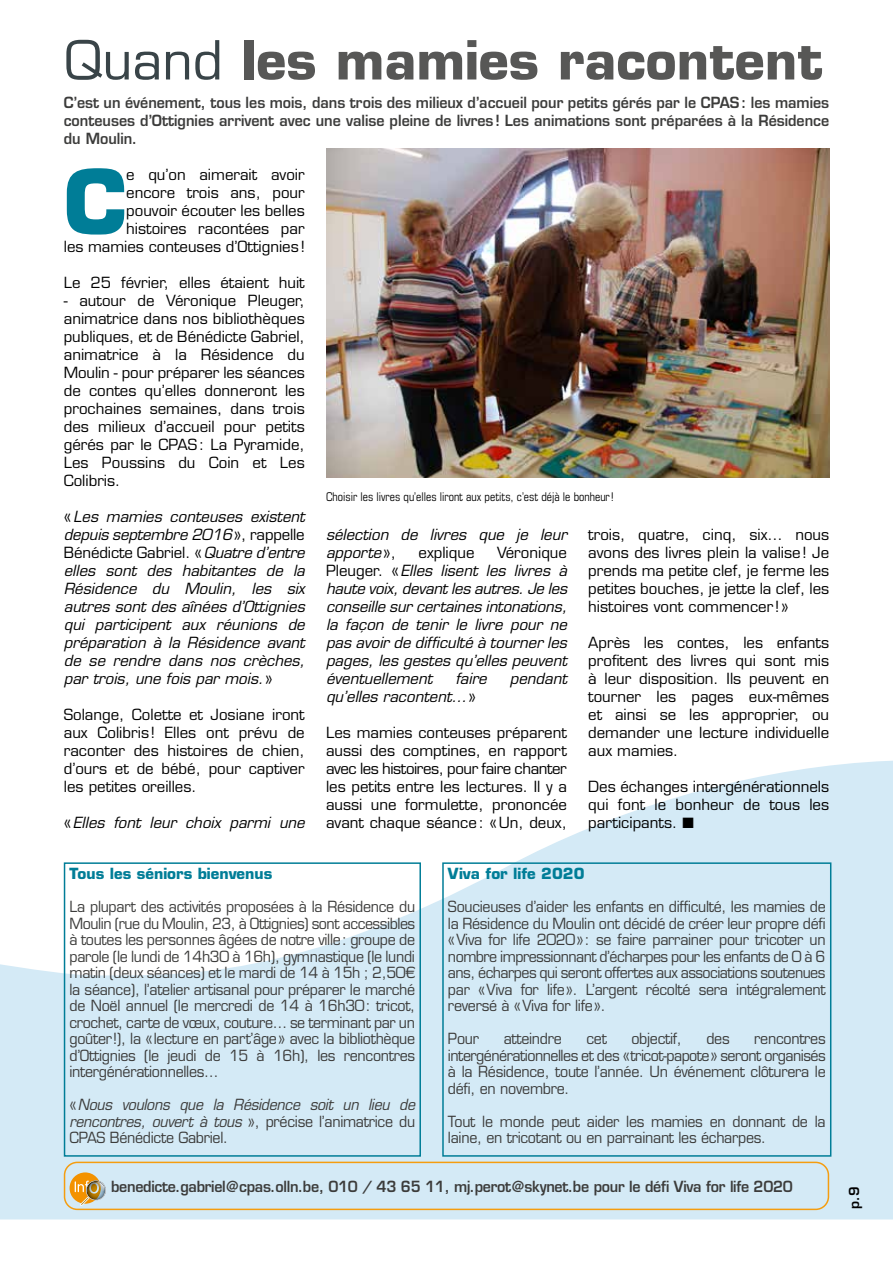
<style>
.page{position:relative;width:893px;height:1263px;background:#fff}
.page>*{position:absolute;margin:0;border:0;box-sizing:border-box;transform-origin:0 0}
.t1{font:700 87px "Eurostile LT Std";color:#007d97}
.t2{font:700 52.5px "Eurostile LT Std";color:#575756}
.t3{font:15px/18px "Eurostile LT Std";color:#000;text-align:justify}
.t4{font:15px/16.5px "Eurostile LT Std";letter-spacing:-.02em;color:#3c3c3b;text-align:justify;scale:.95 1}
.t5{font:italic 15px/18px "Eurostile LT Std";color:#000;text-align:justify}
.t6{font:600 15px/18px "Eurostile LT Std";letter-spacing:-.02em;color:#3c3c3b;text-align:justify;scale:.95 1}
.t7{font:italic 15px/16.5px "Eurostile LT Std";letter-spacing:-.02em;color:#3c3c3b;text-align:justify;scale:.95 1}
.t8{font:700 15px "Eurostile LT Std";color:#007d97}
.t9{font:600 13.5px "Eurostile LT Std";color:#000}
.t10{font:condensed 12px "Eurostile LT Std";color:#000;scale:.95 1}
.s1{font-weight:400;color:#394448}
.s2{font-style:normal}
</style>
<div class="page">
<svg style="left:0;top:760px;width:893px;height:459px;fill:#d4eaf6"></svg>
<img style="left:326px;top:148px;width:503px;height:330px">
<div style="left:64px;top:862px;width:357px;height:295px;border:2px solid #007d97"></div>
<div style="left:442px;top:862px;width:389px;height:295px;border:2px solid #007d97"></div>
<div style="left:64px;top:1162px;width:765px;height:48px;border:2px solid #f59d0f;border-radius:13px"></div>
<div style="left:70px;top:1172px;width:31px;height:32px;background:#f39200;border-radius:50%"></div>
<svg style="left:75px;top:1179px;width:32px;height:27px"></svg>
<h2 class="t2" style="left:64px;top:28px;width:760px"><span class="s1">Quand</span> les mamies racontent</h2>
<p class="t6" style="left:64px;top:93px;width:807px">C’est un événement, tous les mois, dans trois des milieux d’accueil pour petits gérés par le CPAS: les mamies conteuses d’Ottignies arrivent avec une valise pleine de livres! Les animations sont préparées à la Résidence du Moulin.</p>
<h1 class="t1" style="left:64px;top:148px;width:65px">C</h1>
<p class="t3" style="left:64px;top:166px;width:242px;text-align:right">e qu’on aimerait avoir<br>encore trois ans, pour<br>pouvoir écouter les belles histoires racontées par<br>les mamies conteuses d’Ottignies!</p>
<p class="t3" style="left:64px;top:274px;width:242px">Le 25 février, elles étaient huit</p>
<p class="t3" style="left:64px;top:292px;width:243px">- autour de Véronique Pleuger, animatrice dans nos bibliothèques publiques, et de Bénédicte Gabriel, animatrice à la Résidence du Moulin - pour préparer les séances de contes qu’elles donneront les prochaines semaines, dans trois des milieux d’accueil pour petits gérés par le CPAS: La Pyramide, Les Poussins du Coin et Les Colibris.</p>
<p class="t5" style="left:64px;top:508px;width:242px"><span class="s2">«</span>Les mamies conteuses existent depuis septembre 2016<span class="s2">», rappelle Bénédicte Gabriel. «</span>Quatre d’entre elles sont des habitantes de la Résidence du Moulin, les six autres sont des aînées d’Ottignies qui participent aux réunions de préparation à la Résidence avant de se rendre dans nos crèches, par trois, une fois par mois.<span class="s2">»</span></p>
<p class="t3" style="left:64px;top:706px;width:242px">Solange, Colette et Josiane iront aux Colibris! Elles ont prévu de raconter des histoires de chien, d’ours et de bébé, pour captiver les petites oreilles.</p>
<p class="t5" style="left:64px;top:814px;width:242px"><span class="s2">«</span>Elles font leur choix parmi une</p>
<p class="t10" style="left:326px;top:489px;width:304px">Choisir les livres qu’elles liront aux petits, c’est déjà le bonheur!</p>
<p class="t5" style="left:326px;top:526px;width:242px">sélection de livres que je leur apporte<span class="s2">»,</span></p>
<p class="t3" style="left:588px;top:526px;width:242px">trois, quatre, cinq, six… nous avons des livres plein la valise! Je prends ma petite clef, je ferme les petites bouches, je jette la clef, les histoires vont commencer !»</p>
<p class="t3" style="left:588px;top:634px;width:242px">Après les contes, les enfants profitent des livres qui sont mis à leur disposition. Ils peuvent en tourner les pages eux-mêmes et ainsi se les approprier, ou demander une lecture individuelle aux mamies.</p>
<p class="t3" style="left:588px;top:778px;width:242px">Des échanges intergénérationnels qui font le bonheur de tous les participants. ■</p>
<p class="t5" style="left:326px;top:544px;width:243px;text-indent:171px"><span class="s2">Véronique Pleuger. «</span>Elles lisent les livres à haute voix, devant les autres. Je les conseille sur certaines intonations, la façon de tenir le livre pour ne pas avoir de difficulté à tourner les pages, les gestes qu’elles peuvent éventuellement</p>
<p class="t3" style="left:419px;top:544px;width:57px">explique</p>
<p class="t5" style="left:455px;top:670px;width:33px">faire</p>
<p class="t5" style="left:510px;top:670px;width:59px">pendant</p>
<p class="t5" style="left:326px;top:688px;width:151px">qu’elles racontent…<span class="s2">»</span></p>
<p class="t3" style="left:326px;top:724px;width:242px">Les mamies conteuses préparent aussi des comptines, en rapport avec les histoires, pour faire chanter les petits entre les lectures. Il y a aussi une formulette, prononcée avant chaque séance: «Un, deux,</p>
<p class="t8" style="left:70px;top:865px;width:204px">Tous les séniors bienvenus</p>
<p class="t4" style="left:70px;top:899px;width:365px">La plupart des activités proposées à la Résidence du Moulin (rue du Moulin, 23, à Ottignies) sont accessibles à toutes les personnes âgées de notre ville: groupe de parole (le lundi de 14h30 à 16h), gymnastique (le lundi matin (deux séances) et le mardi de 14 à 15h ; 2,50€ la séance), l’atelier artisanal pour préparer le marché de Noël annuel (le mercredi de 14 à 16h30: tricot, crochet, carte de vœux, couture… se terminant par un goûter!), la «lecture en part’âge» avec la bibliothèque d’Ottignies (le jeudi de 15 à 16h), les rencontres intergénérationnelles…</p>
<p class="t7" style="left:70px;top:1097px;width:365px"><span class="s2">«</span>Nous voulons que la Résidence soit un lieu de rencontres, ouvert à tous <span class="s2">», précise l’animatrice du CPAS Bénédicte Gabriel.</span></p>
<p class="t8" style="left:448px;top:865px;width:138px">Viva for life 2020</p>
<p class="t4" style="left:448px;top:899px;width:399px">Soucieuses d’aider les enfants en difficulté, les mamies de la Résidence du Moulin ont décidé de créer leur propre défi «Viva for life 2020»: se faire parrainer pour tricoter un nombre impressionnant d’écharpes pour les enfants de 0 à 6 ans, écharpes qui seront offertes aux associations soutenues par «Viva for life». L’argent récolté sera intégralement reversé à «Viva for life».</p>
<p class="t4" style="left:448px;top:1031px;width:34px">Pour</p>
<p class="t4" style="left:504px;top:1031px;width:63px">atteindre</p>
<p class="t4" style="left:586px;top:1031px;width:23px">cet</p>
<p class="t4" style="left:631px;top:1031px;width:54px">objectif,</p>
<p class="t4" style="left:706px;top:1031px;width:26px">des</p>
<p class="t4" style="left:448px;top:1031px;width:399px;text-indent:306px">rencontres intergénérationnelles et des «tricot-papote» seront organisés à la Résidence, toute l’année. Un événement clôturera le défi, en novembre.</p>
<p class="t4" style="left:448px;top:1113px;width:399px">Tout le monde peut aider les mamies en donnant de la laine, en tricotant ou en parrainant les écharpes.</p>
<p class="t6" style="left:111px;top:1177px;width:719px">benedicte.gabriel@cpas.olln.be, 010 / 43 65 11, mj.perot@skynet.be pour le défi Viva for life 2020</p>
<p class="t9" style="left:846px;top:1209px;width:24px;rotate:-90deg">p.9</p>
</div>
